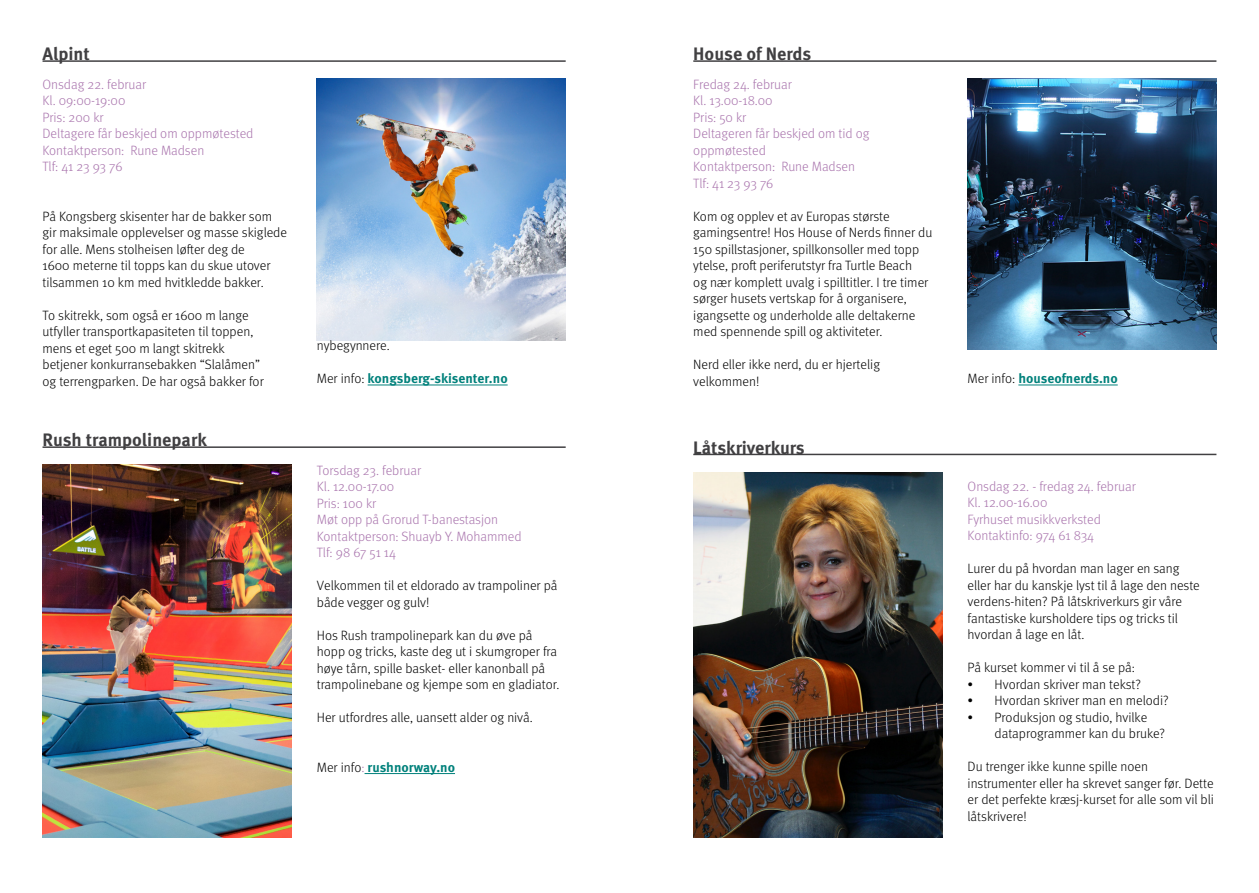
<style>
.page{position:relative;width:1259px;height:893px;background:#fff}
.page>*{position:absolute;margin:0;border:0;box-sizing:border-box;transform-origin:0 0}
.t1{font:700 18px "Meta OT";color:#414042}
.t2{font:300 13.5px/16.5px "Meta Pro";color:#000}
.t3{font:300 13.5px/16.5px "Meta Pro";color:#a974ad}
.t4{font:700 13.5px "Meta OT";color:#00817b}
.s1{font-family:"Meta Pro";font-weight:300;color:#000}
.s2{font-family:"Meta Pro";font-weight:300;color:#a974ad}
</style>
<div class="page">
<img style="left:693px;top:472px;width:249px;height:366px">
<hr style="left:693px;top:454px;width:523px;height:1px;background:#414042">
<img style="left:967px;top:79px;width:249px;height:271px">
<hr style="left:693px;top:60px;width:523px;height:2px;background:#414042">
<hr style="left:1018px;top:385px;width:99px;height:1px;background:#00817b">
<hr style="left:364px;top:773px;width:91px;height:1px;background:#00817b">
<img style="left:43px;top:465px;width:248px;height:373px">
<hr style="left:43px;top:446px;width:523px;height:2px;background:#414042">
<img style="left:317px;top:79px;width:249px;height:261px">
<hr style="left:43px;top:60px;width:523px;height:2px;background:#414042">
<hr style="left:368px;top:385px;width:139px;height:1px;background:#00817b">
<h1 class="t1" style="left:43px;top:43px;width:49px">Alpint</h1>
<p class="t3" style="left:43px;top:75px;width:212px">Onsdag 22. februar<br>Kl. 09:00-19:00<br>Pris: 200 kr<br>Deltagere får beskjed om oppmøtested<br>Kontaktperson: Rune Madsen<br>Tlf: 41 23 93 76</p>
<p class="t2" style="left:43px;top:207px;width:246px">På Kongsberg skisenter har de bakker som gir maksimale opplevelser og masse skiglede for alle. Mens stolheisen løfter deg de<br>1600 meterne til topps kan du skue utover tilsammen 10 km med hvitkledde bakker.</p>
<p class="t2" style="left:43px;top:306px;width:223px">To skitrekk, som også er 1600 m lange utfyller transportkapasiteten til toppen, mens et eget 500 m langt skitrekk betjener konkurransebakken “Slalåmen” og terrengparken. De har også bakker for</p>
<h1 class="t1" style="left:43px;top:429px;width:166px">Rush trampolinepark</h1>
<p class="t2" style="left:317px;top:337px;width:74px">nybegynnere.</p>
<p class="t4" style="left:317px;top:370px;width:192px"><span class="s1">Mer info:</span> kongsberg-skisenter.no</p>
<p class="t3" style="left:317px;top:461px;width:206px">Torsdag 23. februar<br>Kl. 12.00-17.00<br>Pris: 100 kr<br>Møt opp på Grorud T-banestasjon<br>Kontaktperson: Shuayb Y. Mohammed<br>Tlf: 98 67 51 14</p>
<p class="t2" style="left:317px;top:577px;width:242px">Velkommen til et eldorado av trampoliner på både vegger og gulv!</p>
<p class="t2" style="left:317px;top:626px;width:244px">Hos Rush trampolinepark kan du øve på hopp og tricks, kaste deg ut i skumgroper fra høye tårn, spille basket- eller kanonball på trampolinebane og kjempe som en gladiator.</p>
<p class="t2" style="left:317px;top:709px;width:217px">Her utfordres alle, uansett alder og nivå.</p>
<p class="t4" style="left:317px;top:759px;width:140px"><span class="s1">Mer info</span><span class="s2">:</span> rushnorway.no</p>
<h1 class="t1" style="left:693px;top:43px;width:119px">House of Nerds</h1>
<p class="t3" style="left:693px;top:75px;width:178px">Fredag 24. februar<br>Kl. 13.00-18.00<br>Pris: 50 kr<br>Deltageren får beskjed om tid og oppmøtested<br>Kontaktperson: Rune Madsen<br>Tlf: 41 23 93 76</p>
<p class="t2" style="left:693px;top:207px;width:240px">Kom og opplev et av Europas største gamingsentre! Hos House of Nerds finner du 150 spillstasjoner, spillkonsoller med topp ytelse, proft periferutstyr fra Turtle Beach<br>og nær komplett uvalg i spilltitler. I tre timer sørger husets vertskap for å organisere, igangsette og underholde alle deltakerne med spennende spill og aktiviteter.</p>
<p class="t2" style="left:693px;top:356px;width:188px">Nerd eller ikke nerd, du er hjertelig velkommen!</p>
<h1 class="t1" style="left:693px;top:436px;width:113px">Låtskriverkurs</h1>
<p class="t4" style="left:967px;top:370px;width:152px"><span class="s1">Mer info:</span> houseofnerds.no</p>
<p class="t3" style="left:967px;top:477px;width:170px">Onsdag 22. - fredag 24. februar<br>Kl. 12.00-16.00<br>Fyrhuset musikkverksted<br>Kontaktinfo: 974 61 834</p>
<p class="t2" style="left:967px;top:560px;width:234px">Lurer du på hvordan man lager en sang eller har du kanskje lyst til å lage den neste verdens-hiten? På låtskriverkurs gir våre fantastiske kursholdere tips og tricks til hvordan å lage en låt.</p>
<p class="t2" style="left:967px;top:659px;width:169px">På kurset kommer vi til å se på:</p>
<p class="t2" style="left:967px;top:675px;width:175px">• Hvordan skriver man tekst?</p>
<p class="t2" style="left:967px;top:692px;width:203px">• Hvordan skriver man en melodi?</p>
<p class="t2" style="left:994px;top:708px;width:172px;text-indent:-27px">• Produksjon og studio, hvilke dataprogrammer kan du bruke?</p>
<p class="t2" style="left:967px;top:758px;width:248px">Du trenger ikke kunne spille noen instrumenter eller ha skrevet sanger før. Dette er det perfekte kræsj-kurset for alle som vil bli låtskrivere!</p>
</div>
